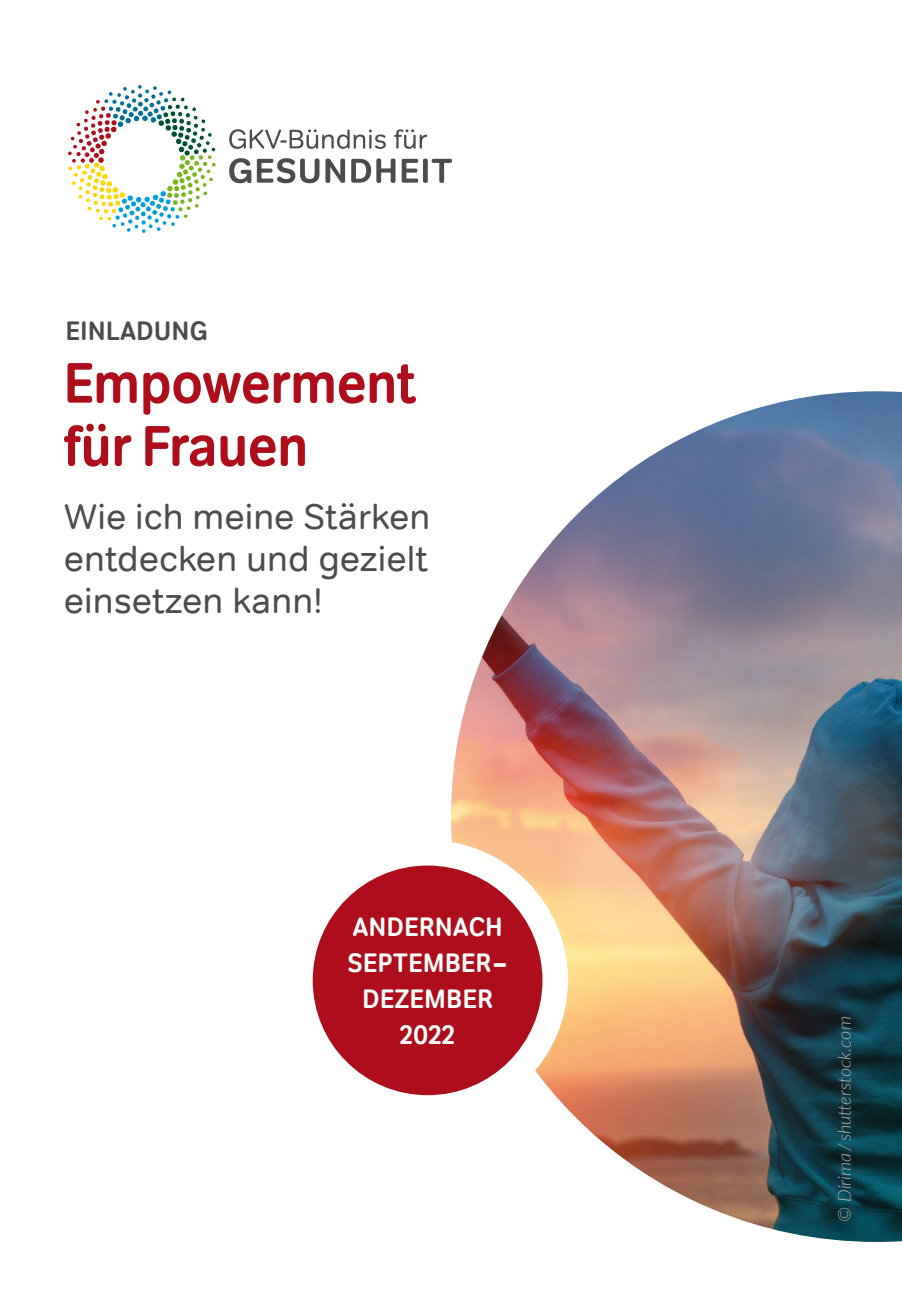
<style>
.page{position:relative;width:902px;height:1310px;background:#fff}
.page>*{position:absolute;margin:0;border:0;box-sizing:border-box;transform-origin:0 0}
.t1{font:57px/63px "Tondo Signage";color:#ae0e1b}
.t2{font:36px/42px "Tondo";color:#4c4c4e;text-align:justify}
.t3{font:27px/36px "Tondo Signage";letter-spacing:.025em;color:#fff;text-align:center}
.t4{font:27px "Tondo Signage";letter-spacing:.025em;color:#4c4c4e}
.t5{font:italic 300 18px "Lato";color:#b1b3b4}
</style>
<div class="page">
<svg style="left:68px;top:85px;width:148px;height:148px"></svg>
<svg style="left:229px;top:158px;width:22px;height:25px"></svg>
<svg style="left:257px;top:158px;width:62px;height:25px"></svg>
<svg style="left:325px;top:158px;width:20px;height:25px"></svg>
<svg style="left:351px;top:158px;width:44px;height:25px"></svg>
<svg style="left:401px;top:158px;width:51px;height:25px"></svg>
<svg style="left:229px;top:129px;width:156px;height:20px"></svg>
<svg style="left:394px;top:129px;width:33px;height:20px"></svg>
<img style="left:451px;top:391px;width:450px;height:851px">
<div style="left:287px;top:840px;width:281px;height:280px;background:#fff;border-radius:50%"></div>
<div style="left:313px;top:865px;width:229px;height:230px;background:#ae0e1b;border-radius:50%"></div>
<p class="t4" style="left:66px;top:314px;width:143px">EINLADUNG</p>
<h1 class="t1" style="left:64px;top:352px;width:354px">EMPOWERMENT<br>FÜR FRAUEN</h1>
<p class="t2" style="left:64px;top:495px;width:368px">Wie ich meine Stärken entdecken und gezielt einsetzen kann!</p>
<p class="t3" style="left:348px;top:908px;width:160px">ANDERNACH<br>SEPTEMBER–<br>DEZEMBER<br>2022</p>
<p class="t5" style="left:831px;top:1221px;width:207px;rotate:-90deg">© Dirima / shutterstock.com</p>
</div>
